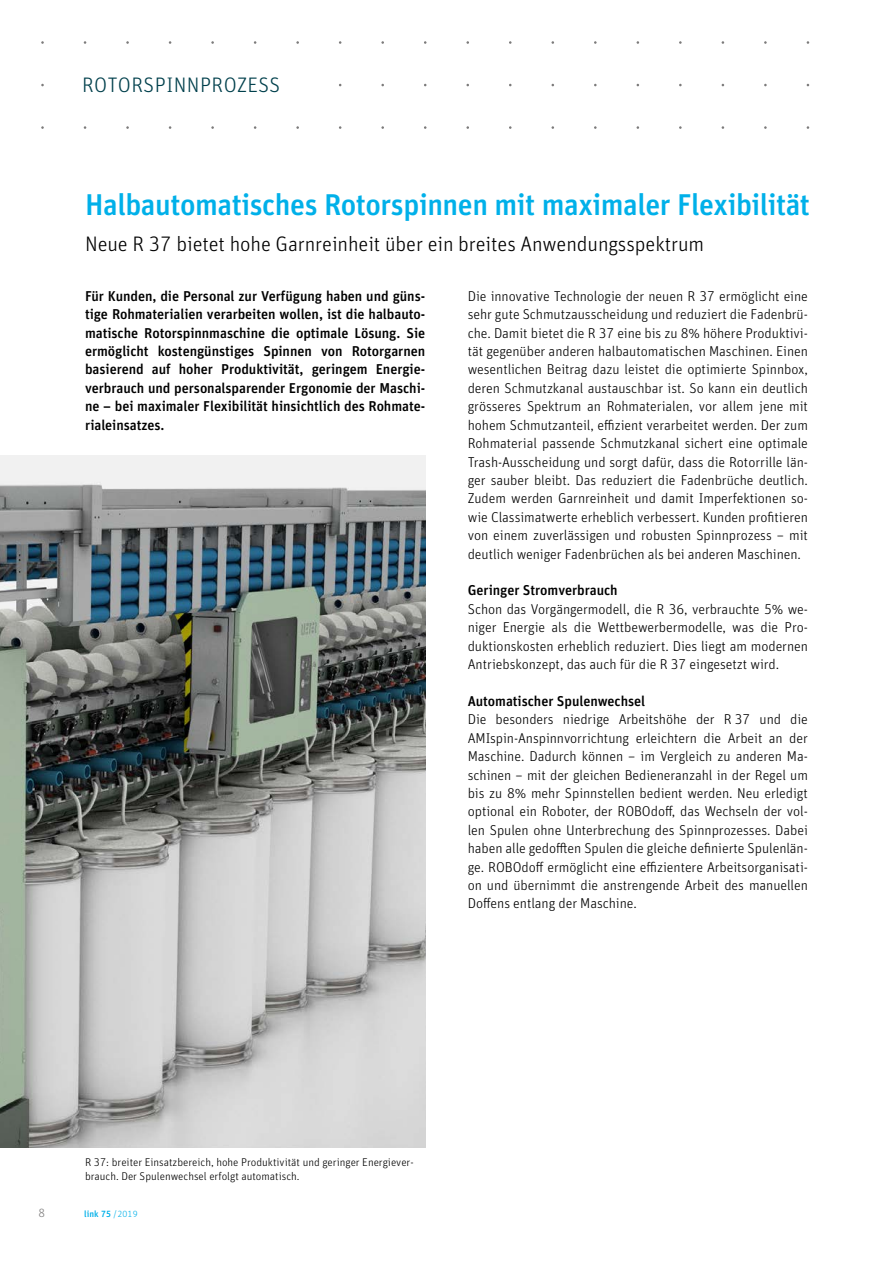
<style>
.page{position:relative;width:893px;height:1263px;background:#fff}
.page>*{position:absolute;margin:0;border:0;box-sizing:border-box;transform-origin:0 0}
.t1{font:500 30px "Unit Pro";letter-spacing:-.015em;color:#00b0e9}
.t2{font:300 21px "Unit Pro";letter-spacing:-.005em;color:#000}
.t3{font:300 21px "Unit Pro";letter-spacing:.02em;color:#00404c}
.t4{font:300 14.25px/18.5px "Unit Pro";letter-spacing:-.005em;color:#000;text-align:justify}
.t5{font:500 14.25px/18.5px "Unit Pro";letter-spacing:-.005em;color:#000;text-align:justify}
.t6{font:300 12px "Unit Pro";color:#7c7b7b}
.t7{font:300 11.25px/13.5px "Unit Pro";color:#000}
.t8{font:500 9px "Unit Pro";letter-spacing:.01em;color:#00b0e9}
.s1{font-weight:300}
</style>
<div class="page">
<img style="left:0;top:455px;width:425px;height:693px">
<h2 class="t3" style="left:82px;top:70px;width:200px">ROTORSPINNPROZESS</h2>
<h1 class="t1" style="left:85px;top:182px;width:726px">Halbautomatisches Rotorspinnen mit maximaler Flexibilität</h1>
<h2 class="t2" style="left:85px;top:229px;width:621px">Neue R 37 bietet hohe Garnreinheit über ein breites Anwendungsspektrum</h2>
<p class="t5" style="left:85px;top:286px;width:342px">Für Kunden, die Personal zur Verfügung haben und güns&shy;tige Rohmaterialien verarbeiten wollen, ist die halbauto&shy;matische Rotorspinnmaschine die optimale Lösung. Sie ermöglicht kostengünstiges Spinnen von Rotorgarnen basierend auf hoher Produktivität, geringem Energie&shy;verbrauch und personalsparender Ergonomie der Maschi&shy;ne – bei maximaler Flexibilität hinsichtlich des Rohmate&shy;rialeinsatzes.</p>
<p class="t4" style="left:468px;top:286px;width:342px">Die innovative Technologie der neuen R 37 ermöglicht eine sehr gute Schmutzausscheidung und reduziert die Fadenbrü&shy;che. Damit bietet die R 37 eine bis zu 8% höhere Produktivi&shy;tät gegenüber anderen halbautomatischen Maschinen. Einen wesentlichen Beitrag dazu leistet die optimierte Spinnbox, deren Schmutzkanal austauschbar ist. So kann ein deutlich grösseres Spektrum an Rohmaterialen, vor allem jene mit hohem Schmutzanteil, effizient verarbeitet werden. Der zum Rohmaterial passende Schmutzkanal sichert eine optimale Trash-Ausscheidung und sorgt dafür, dass die Rotorrille län&shy;ger sauber bleibt. Das reduziert die Fadenbrüche deutlich.<br>Zudem werden Garnreinheit und damit Imperfektionen so&shy;wie Classimatwerte erheblich verbessert. Kunden profitieren von einem zuverlässigen und robusten Spinnprozess – mit deutlich weniger Fadenbrüchen als bei anderen Maschinen.</p>
<p class="t5" style="left:468px;top:580px;width:151px">Geringer Stromverbrauch</p>
<p class="t4" style="left:468px;top:599px;width:342px">Schon das Vorgängermodell, die R 36, verbrauchte 5% we&shy;niger Energie als die Wettbewerbermodelle, was die Pro&shy;duktionskosten erheblich reduziert. Dies liegt am modernen Antriebskonzept, das auch für die R 37 eingesetzt wird.</p>
<p class="t5" style="left:468px;top:691px;width:179px">Automatischer Spulenwechsel</p>
<p class="t4" style="left:468px;top:709px;width:342px">Die besonders niedrige Arbeitshöhe der R 37 und die AMIspin-Anspinnvorrichtung erleichtern die Arbeit an der Maschine. Dadurch können – im Vergleich zu anderen Ma&shy;schinen – mit der gleichen Bedieneranzahl in der Regel um bis zu 8% mehr Spinnstellen bedient werden. Neu erledigt optional ein Roboter, der ROBOdoff, das Wechseln der vol&shy;len Spulen ohne Unterbrechung des Spinnprozesses. Dabei haben alle gedofften Spulen die gleiche definierte Spulenlän&shy;ge. ROBOdoff ermöglicht eine effizientere Arbeitsorganisati&shy;on und übernimmt die anstrengende Arbeit des manuellen Doffens entlang der Maschine.</p>
<p class="t7" style="left:85px;top:1155px;width:330px">R 37: breiter Einsatzbereich, hohe Produktivität und geringer Energiever&shy;brauch. Der Spulenwechsel erfolgt automatisch.</p>
<p class="t6" style="left:39px;top:1205px;width:8px">8</p>
<p class="t8" style="left:84px;top:1207px;width:55px">link 75 <span class="s1">/2019</span></p>
</div>
